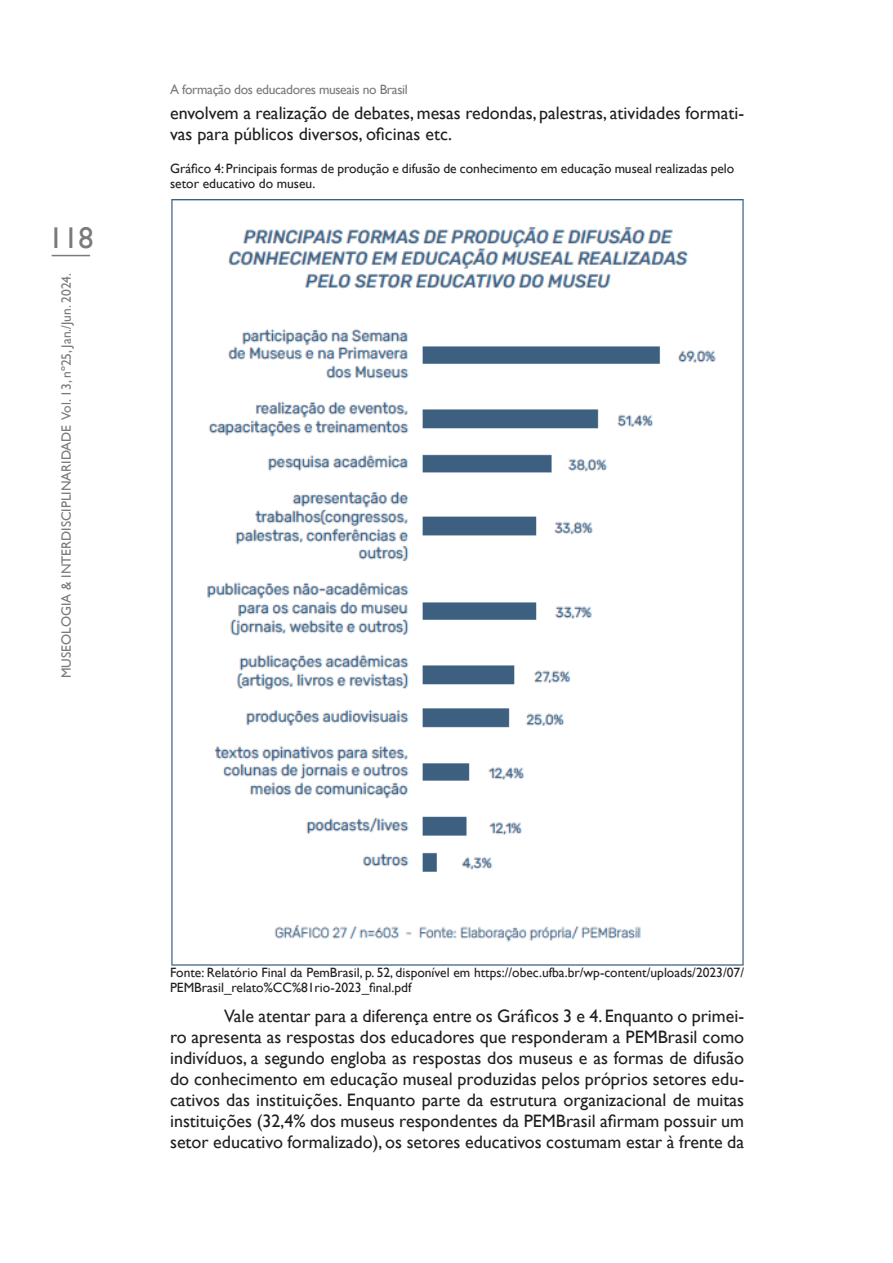
<style>
.page{position:relative;width:893px;height:1263px;background:#fff}
.page>*{position:absolute;margin:0;border:0;box-sizing:border-box;transform-origin:0 0}
.t1{font:30px "Gill Sans";color:#797a79}
.t2{font:18px/21px "Gill Sans";color:#231f20}
.Museologia_Pamela{font:13.5px/15px "Gill Sans";color:#231f20}
.t3{font:13.5px "Gill Sans";color:#797a79}
.t4{font:13.5px "Gill Sans";letter-spacing:-.025em;color:#797a79}
</style>
<div class="page">
<hr style="left:52px;top:255px;width:38px;height:1px;background:#797a79">
<img style="left:171px;top:200px;width:573px;height:766px">
<h1 class="t1" style="left:48px;top:221px;width:46px">118</h1>
<p class="t3" style="left:59px;top:678px;width:406px;rotate:-90deg">MUSEOLOGIA &amp; INTERDISCIPLINARIDADE Vol. 13, nº25, Jan./Jun. 2024.</p>
<p class="t4" style="left:170px;top:81px;width:239px">A formação dos educadores museais no Brasil</p>
<p class="t2" style="left:170px;top:103px;width:576px">envolvem a realização de debates,mesas redondas, palestras, atividades formati&shy;vas para públicos diversos, oficinas etc.</p>
<p class="Museologia_Pamela" style="left:170px;top:162px;width:566px">Gráfico 4: Principais formas de produção e difusão de conhecimento em educação museal realizadas pelo setor educativo do museu.</p>
<p class="Museologia_Pamela" style="left:170px;top:965px;width:576px">Fonte: Relatório Final da PemBrasil, p. 52, disponível em https://obec.ufba.br/wp-content/uploads/2023/07/<br>PEMBrasil_relato%CC%81rio-2023_final.pdf</p>
<p class="t2" style="left:170px;top:1006px;width:576px;text-align:justify;text-indent:54px">Vale atentar para a diferença entre os Gráficos 3 e 4. Enquanto o primei&shy;ro apresenta as respostas dos educadores que responderam a PEMBrasil como indivíduos, a segundo engloba as respostas dos museus e as formas de difusão do conhecimento em educação museal produzidas pelos próprios setores edu&shy;cativos das instituições. Enquanto parte da estrutura organizacional de muitas instituições (32,4% dos museus respondentes da PEMBrasil afirmam possuir um setor educativo formalizado), os setores educativos costumam estar à frente da</p>
</div>
